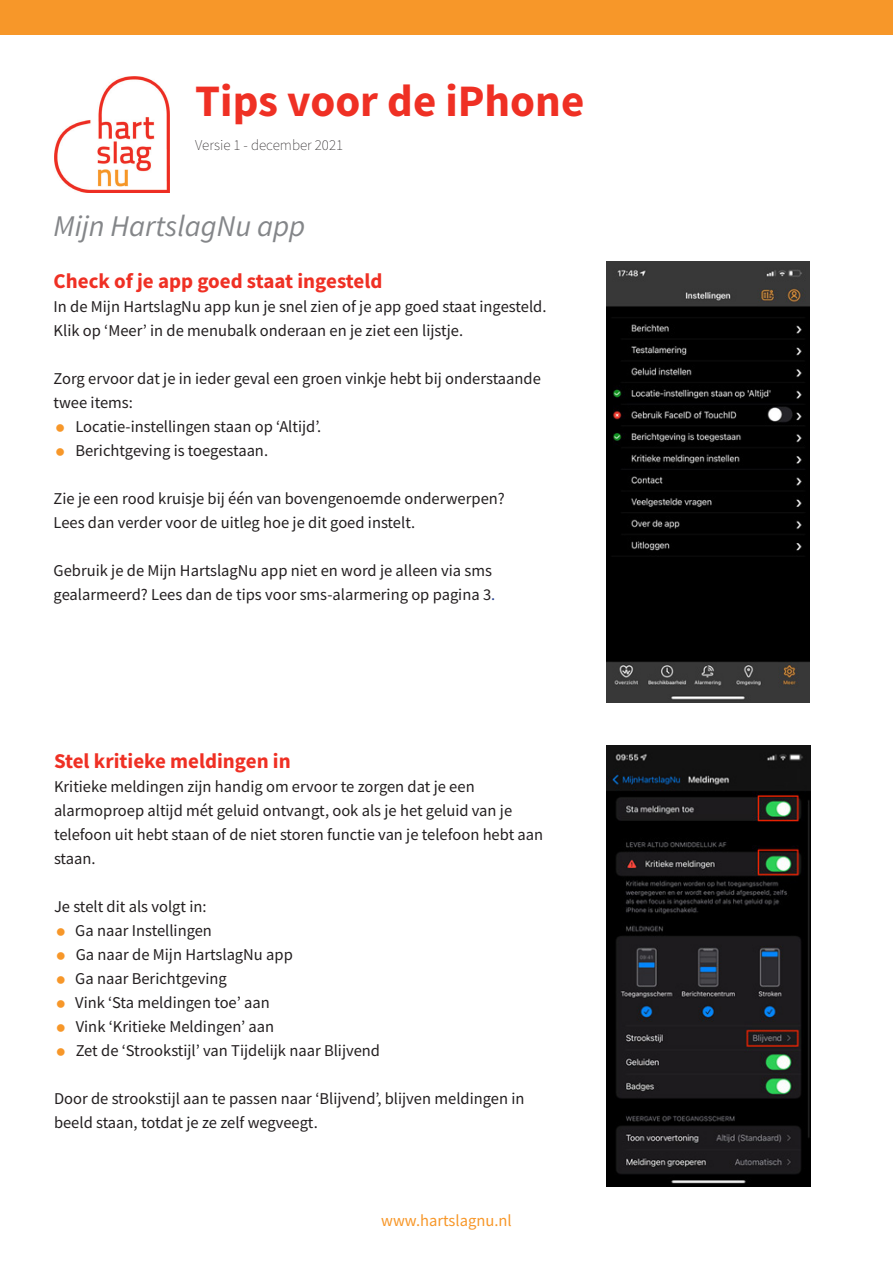
<style>
.page{position:relative;width:893px;height:1263px;background:#fff}
.page>*{position:absolute;margin:0;border:0;box-sizing:border-box;transform-origin:0 0}
.t1{font:700 45px "Source Sans Pro";color:#ef3024}
.t2{font:italic 30px "Source Sans Pro";color:#848689}
.t3{font:700 21px "Source Sans Pro";color:#ef3024}
.t4{font:16.5px/24px "Source Sans Pro";color:#231f20}
.t5{font:16.5px "Source Sans Pro";color:#f79729}
.t6{font:200 15px "Source Sans Pro";color:#231f20}
.s1{color:#253f8e}
</style>
<div class="page">
<div style="left:0;top:0;width:893px;height:35px;background:#f79729"></div>
<img style="left:606px;top:261px;width:204px;height:442px">
<img style="left:606px;top:745px;width:205px;height:442px">
<img style="left:54px;top:77px;width:116px;height:115px">
<p class="t1" style="left:195px;top:71px;width:391px">Tips voor de iPhone</p>
<p class="t6" style="left:195px;top:136px;width:149px">Versie 1 - december 2021</p>
<p class="t2" style="left:54px;top:206px;width:253px">Mijn HartslagNu app</p>
<p class="t3" style="left:54px;top:267px;width:330px">Check of je app goed staat ingesteld</p>
<p class="t4" style="left:54px;top:294px;width:494px">In de Mijn HartslagNu app kun je snel zien of je app goed staat ingesteld.<br>Klik op ‘Meer’ in de menubalk onderaan en je ziet een lijstje.</p>
<p class="t4" style="left:54px;top:366px;width:489px">Zorg ervoor dat je in ieder geval een groen vinkje hebt bij onderstaande twee items:</p>
<p class="t4" style="left:75px;top:414px;width:248px">Locatie-instellingen staan op ‘Altijd’.</p>
<p class="t4" style="left:75px;top:438px;width:194px">Berichtgeving is toegestaan.</p>
<p class="t4" style="left:54px;top:486px;width:453px">Zie je een rood kruisje bij één van bovengenoemde onderwerpen?</p>
<p class="t4" style="left:54px;top:510px;width:363px">Lees dan verder voor de uitleg hoe je dit goed instelt.</p>
<p class="t4" style="left:54px;top:558px;width:443px">Gebruik je de Mijn HartslagNu app niet en word je alleen via sms gealarmeerd? Lees dan de tips voor sms-alarmering op pagina 3<span class="s1">.</span></p>
<p class="t3" style="left:54px;top:747px;width:238px">Stel kritieke meldingen in</p>
<p class="t4" style="left:54px;top:774px;width:491px">Kritieke meldingen zijn handig om ervoor te zorgen dat je een alarmoproep altijd mét geluid ontvangt, ook als je het geluid van je telefoon uit hebt staan of de niet storen functie van je telefoon hebt aan staan.</p>
<p class="t4" style="left:54px;top:894px;width:154px">Je stelt dit als volgt in:</p>
<p class="t4" style="left:75px;top:918px;width:138px">Ga naar Instellingen</p>
<p class="t4" style="left:76px;top:942px;width:219px">Ga naar de Mijn HartslagNu app</p>
<p class="t4" style="left:75px;top:966px;width:153px">Ga naar Berichtgeving</p>
<p class="t4" style="left:75px;top:990px;width:196px">Vink ‘Sta meldingen toe’ aan</p>
<p class="t4" style="left:76px;top:1014px;width:200px">Vink ‘Kritieke Meldingen’ aan</p>
<p class="t4" style="left:76px;top:1038px;width:306px">Zet de ‘Strookstijl’ van Tijdelijk naar Blijvend</p>
<p class="t4" style="left:54px;top:1086px;width:472px">Door de strookstijl aan te passen naar ‘Blijvend’, blijven meldingen in beeld staan, totdat je ze zelf wegveegt.</p>
<p class="t5" style="left:381px;top:1210px;width:132px">www.hartslagnu.nl</p>
</div>
